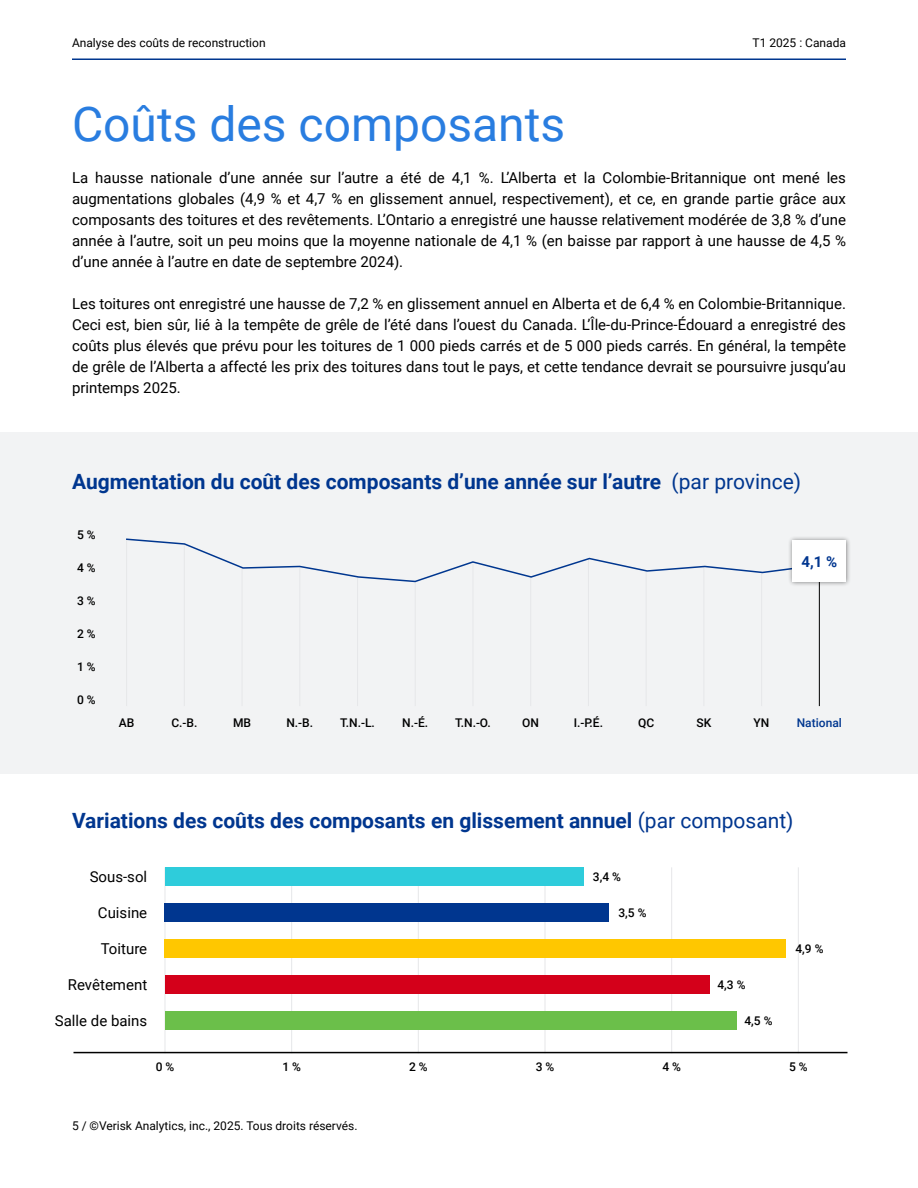
<style>
.page{position:relative;width:918px;height:1188px;background:#fff}
.page>*{position:absolute;margin:0;border:0;box-sizing:border-box;transform-origin:0 0}
.Body{font:48px "Roboto";color:#297de0}
.t1{font:700 21px "Roboto";color:#00368f}
.Body-2{font:15px/21px "Roboto";color:#000;text-align:justify}
.t2{font:700 15px "Roboto";color:#00368f}
.t3{font:12px "Roboto";color:#000}
.t4{font:500 12px "Roboto";color:#000}
.t5{font:500 12px "Roboto";color:#00368f}
.s1{font-weight:400}
</style>
<div class="page">
<hr style="left:72px;top:58px;width:774px;height:2px;background:#00368f">
<hr style="left:165px;top:867px;width:1px;height:186px;background:#e6e7e9">
<hr style="left:291px;top:867px;width:1px;height:186px;background:#e6e7e9">
<hr style="left:545px;top:867px;width:1px;height:186px;background:#e6e7e9">
<hr style="left:798px;top:867px;width:1px;height:186px;background:#e6e7e9">
<hr style="left:418px;top:867px;width:1px;height:186px;background:#e6e7e9">
<hr style="left:671px;top:867px;width:1px;height:186px;background:#e6e7e9">
<div style="left:165px;top:1011px;width:571px;height:19px;background:#6bbf4a"></div>
<div style="left:165px;top:975px;width:545px;height:19px;background:#d4001a"></div>
<div style="left:165px;top:939px;width:621px;height:19px;background:#ffc700"></div>
<div style="left:165px;top:903px;width:444px;height:19px;background:#00368f"></div>
<div style="left:165px;top:867px;width:419px;height:19px;background:#2eccdb"></div>
<hr style="left:74px;top:1052px;width:774px;height:1px;background:#000">
<div style="left:0;top:432px;width:918px;height:341px;background:#f2f3f4"></div>
<hr style="left:126px;top:539px;width:1px;height:167px;background:#e6e7e9">
<hr style="left:184px;top:544px;width:1px;height:162px;background:#e6e7e9">
<hr style="left:242px;top:568px;width:1px;height:138px;background:#e6e7e9">
<hr style="left:299px;top:566px;width:1px;height:140px;background:#e6e7e9">
<hr style="left:357px;top:577px;width:1px;height:129px;background:#e6e7e9">
<hr style="left:415px;top:581px;width:1px;height:125px;background:#e6e7e9">
<hr style="left:473px;top:562px;width:1px;height:144px;background:#e6e7e9">
<hr style="left:530px;top:577px;width:1px;height:129px;background:#e6e7e9">
<hr style="left:588px;top:559px;width:1px;height:147px;background:#e6e7e9">
<hr style="left:646px;top:571px;width:1px;height:135px;background:#e6e7e9">
<hr style="left:704px;top:566px;width:1px;height:140px;background:#e6e7e9">
<hr style="left:761px;top:572px;width:1px;height:134px;background:#e6e7e9">
<hr style="left:819px;top:570px;width:1px;height:136px;background:#000">
<svg style="left:126px;top:538px;width:662px;height:45px"></svg>
<div style="left:788px;top:536px;width:63px;height:51px;background:#000;opacity:.5"></div>
<div style="left:793px;top:541px;width:53px;height:41px;background:#fff"></div>
<p class="t3" style="left:72px;top:34px;width:195px">Analyse des coûts de reconstruction</p>
<p class="t3" style="left:753px;top:34px;width:95px">T1 2025 : Canada</p>
<p class="Body" style="left:72px;top:90px;width:495px">Coûts des composants</p>
<p class="Body-2" style="left:72px;top:167px;width:776px">La hausse nationale d’une année sur l’autre a été de 4,1 %. L’Alberta et la Colombie-Britannique ont mené les augmentations globales (4,9 % et 4,7 % en glissement annuel, respectivement), et ce, en grande partie grâce aux composants des toitures et des revêtements. L’Ontario a enregistré une hausse relativement modérée de 3,8 % d’une année à l’autre, soit un peu moins que la moyenne nationale de 4,1 % (en baisse par rapport à une hausse de 4,5 % d’une année à l’autre en date de septembre 2024).</p>
<p class="Body-2" style="left:72px;top:293px;width:776px">Les toitures ont enregistré une hausse de 7,2 % en glissement annuel en Alberta et de 6,4 % en Colombie-Britannique.<br>Ceci est, bien sûr, lié à la tempête de grêle de l’été dans l’ouest du Canada. L’Île-du-Prince-Édouard a enregistré des coûts plus élevés que prévu pour les toitures de 1 000 pieds carrés et de 5 000 pieds carrés. En général, la tempête de grêle de l’Alberta a affecté les prix des toitures dans tout le pays, et cette tendance devrait se poursuivre jusqu’au printemps 2025.</p>
<p class="t1" style="left:72px;top:467px;width:731px">Augmentation du coût des composants d’une année sur l’autre <span class="s1">(par province)</span></p>
<p class="t4" style="left:77px;top:526px;width:20px">5 %</p>
<p class="t4" style="left:77px;top:559px;width:20px">4 %</p>
<p class="t4" style="left:77px;top:592px;width:20px">3 %</p>
<p class="t4" style="left:77px;top:625px;width:20px">2 %</p>
<p class="t4" style="left:77px;top:658px;width:20px">1 %</p>
<p class="t4" style="left:77px;top:691px;width:20px">0 %</p>
<p class="t2" style="left:802px;top:551px;width:37px">4,1 %</p>
<p class="t4" style="left:119px;top:714px;width:17px">AB</p>
<p class="t4" style="left:171px;top:714px;width:28px">C.-B.</p>
<p class="t4" style="left:233px;top:714px;width:20px">MB</p>
<p class="t4" style="left:286px;top:714px;width:28px">N.-B.</p>
<p class="t4" style="left:340px;top:714px;width:36px">T.N.-L.</p>
<p class="t4" style="left:402px;top:714px;width:27px">N.-É.</p>
<p class="t4" style="left:455px;top:714px;width:37px">T.N.-O.</p>
<p class="t4" style="left:522px;top:714px;width:18px">ON</p>
<p class="t4" style="left:574px;top:714px;width:31px">I.-P.É.</p>
<p class="t4" style="left:638px;top:714px;width:18px">QC</p>
<p class="t4" style="left:696px;top:714px;width:16px">SK</p>
<p class="t4" style="left:754px;top:714px;width:17px">YN</p>
<p class="t5" style="left:797px;top:714px;width:47px">National</p>
<p class="t1" style="left:72px;top:806px;width:723px">Variations des coûts des composants en glissement annuel <span class="s1">(par composant)</span></p>
<p class="Body-2" style="left:90px;top:866px;width:59px">Sous-sol</p>
<p class="Body-2" style="left:98px;top:902px;width:51px">Cuisine</p>
<p class="t4" style="left:593px;top:869px;width:30px">3,4 %</p>
<p class="t4" style="left:618px;top:905px;width:30px">3,5 %</p>
<p class="Body-2" style="left:101px;top:938px;width:48px">Toiture</p>
<p class="t4" style="left:795px;top:941px;width:30px">4,9 %</p>
<p class="Body-2" style="left:68px;top:974px;width:81px">Revêtement</p>
<p class="t4" style="left:717px;top:977px;width:30px">4,3 %</p>
<p class="Body-2" style="left:55px;top:1010px;width:94px">Salle de bains</p>
<p class="t4" style="left:744px;top:1013px;width:30px">4,5 %</p>
<p class="t4" style="left:156px;top:1059px;width:20px">0 %</p>
<p class="t4" style="left:282px;top:1059px;width:20px">1 %</p>
<p class="t4" style="left:409px;top:1059px;width:20px">2 %</p>
<p class="t4" style="left:536px;top:1059px;width:20px">3 %</p>
<p class="t4" style="left:662px;top:1059px;width:20px">4 %</p>
<p class="t4" style="left:789px;top:1059px;width:20px">5 %</p>
<p class="t3" style="left:72px;top:1117px;width:287px">5 / ©Verisk Analytics, inc., 2025. Tous droits réservés.</p>
</div>
